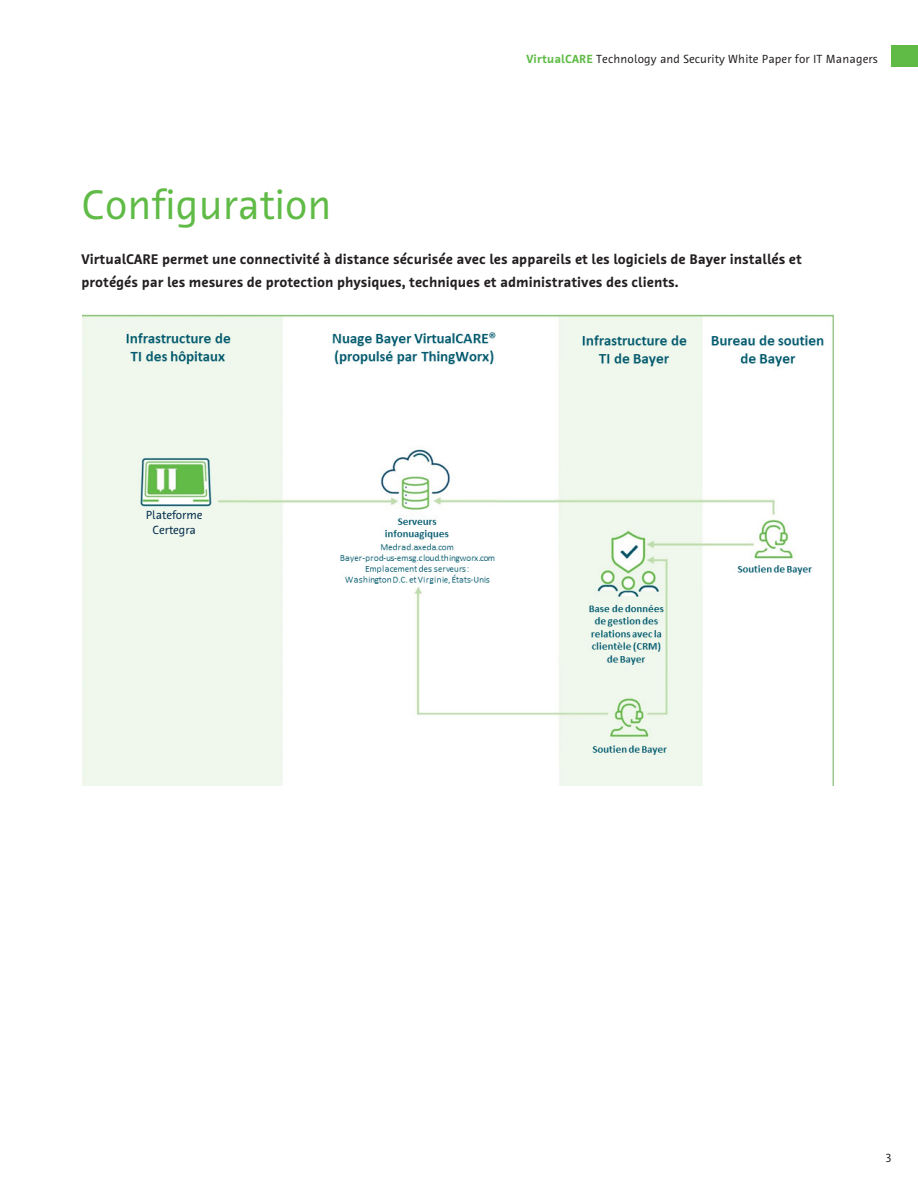
<style>
.page{position:relative;width:918px;height:1188px;background:#fff}
.page>*{position:absolute;margin:0;border:0;box-sizing:border-box;transform-origin:0 0}
.t1{font:42px "Bayer Sans";color:#60bb46}
.t2{font:700 14.25px/22.5px "Bayer Sans";color:#231f20}
.t3{font:12px "Bayer Sans";letter-spacing:.015em;color:#231f20}
.t4{font:12px/14.4px "Bayer Sans";color:#002a49;text-align:center}
.s1{font-weight:700;color:#60bb46}
</style>
<div class="page">
<img style="left:82px;top:314px;width:752px;height:472px">
<div style="left:891px;top:45px;width:27px;height:22px;background:#60bb46"></div>
<div style="left:132px;top:510px;width:85px;height:24px;background:#f0f8ed"></div>
<p class="t3" style="left:526px;top:51px;width:353px"><span class="s1">VirtualCARE</span> Technology and Security White Paper for IT Managers</p>
<p class="t1" style="left:81px;top:178px;width:252px">Configuration</p>
<p class="t2" style="left:81px;top:248px;width:722px">VirtualCARE permet une connectivité à distance sécurisée avec les appareils et les logiciels de Bayer installés et protégés par les mesures de protection physiques, techniques et administratives des clients.</p>
<p class="t4" style="left:146px;top:508px;width:58px">Plateforme<br>Certegra</p>
<p class="t3" style="left:885px;top:1151px;width:8px">3</p>
</div>
